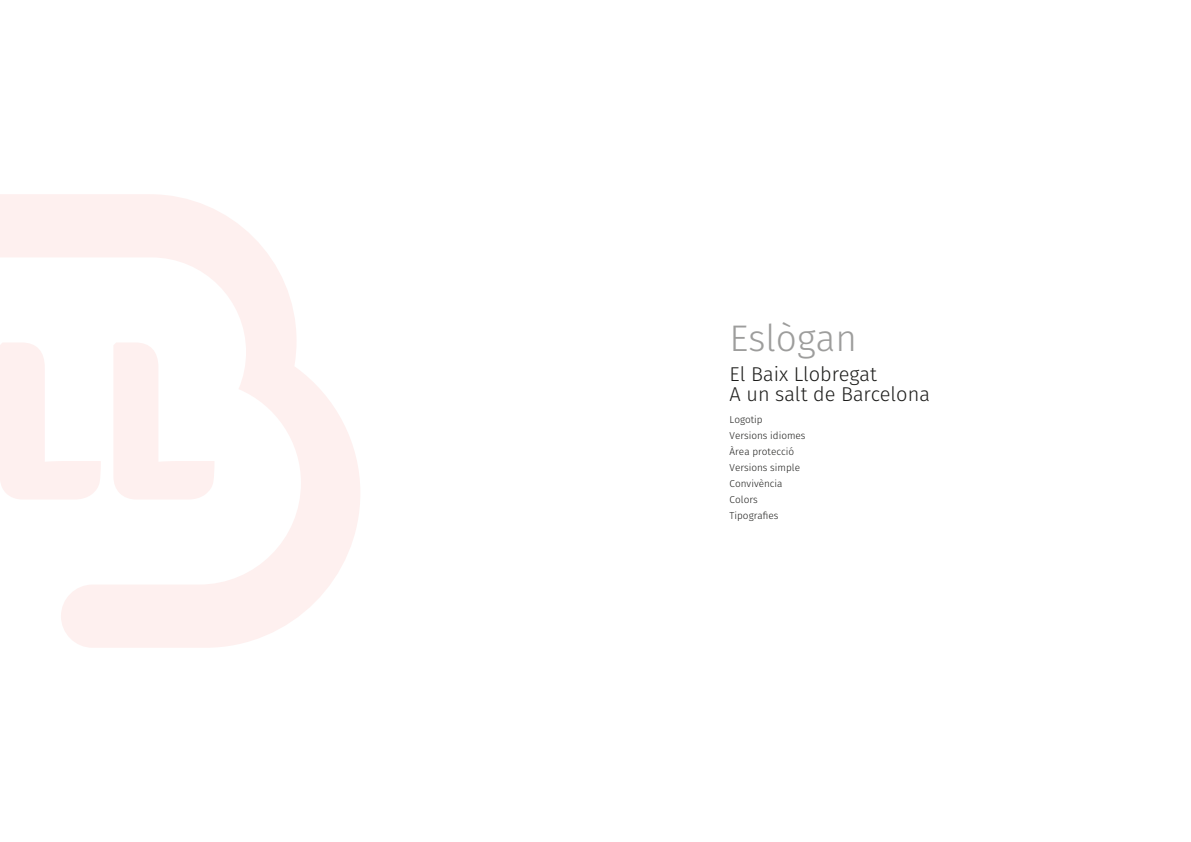
<style>
.page{position:relative;width:1191px;height:842px;background:#fff}
.page>*{position:absolute;margin:0;border:0;box-sizing:border-box;transform-origin:0 0}
.t1{font:300 37px "Fira Sans";color:#9d9d9c}
.t2{font:300 20px/20px "Fira Sans";color:#1d1d1b}
.t3{font:300 10px/16px "Fira Sans";color:#1d1d1b}
</style>
<div class="page">
<svg style="left:0;top:194px;width:360px;height:454px"></svg>
<svg style="left:113px;top:342px;width:101px;height:157px"></svg>
<h1 class="t1" style="left:729px;top:312px;width:129px">Eslògan</h1>
<h2 class="t2" style="left:729px;top:364px;width:202px">El Baix Llobregat<br>A un salt de Barcelona</h2>
<p class="t3" style="left:729px;top:411px;width:77px">Logotip<br>Versions idiomes<br>Àrea protecció<br>Versions simple<br>Convivència<br>Colors<br>Tipografies</p>
</div>
